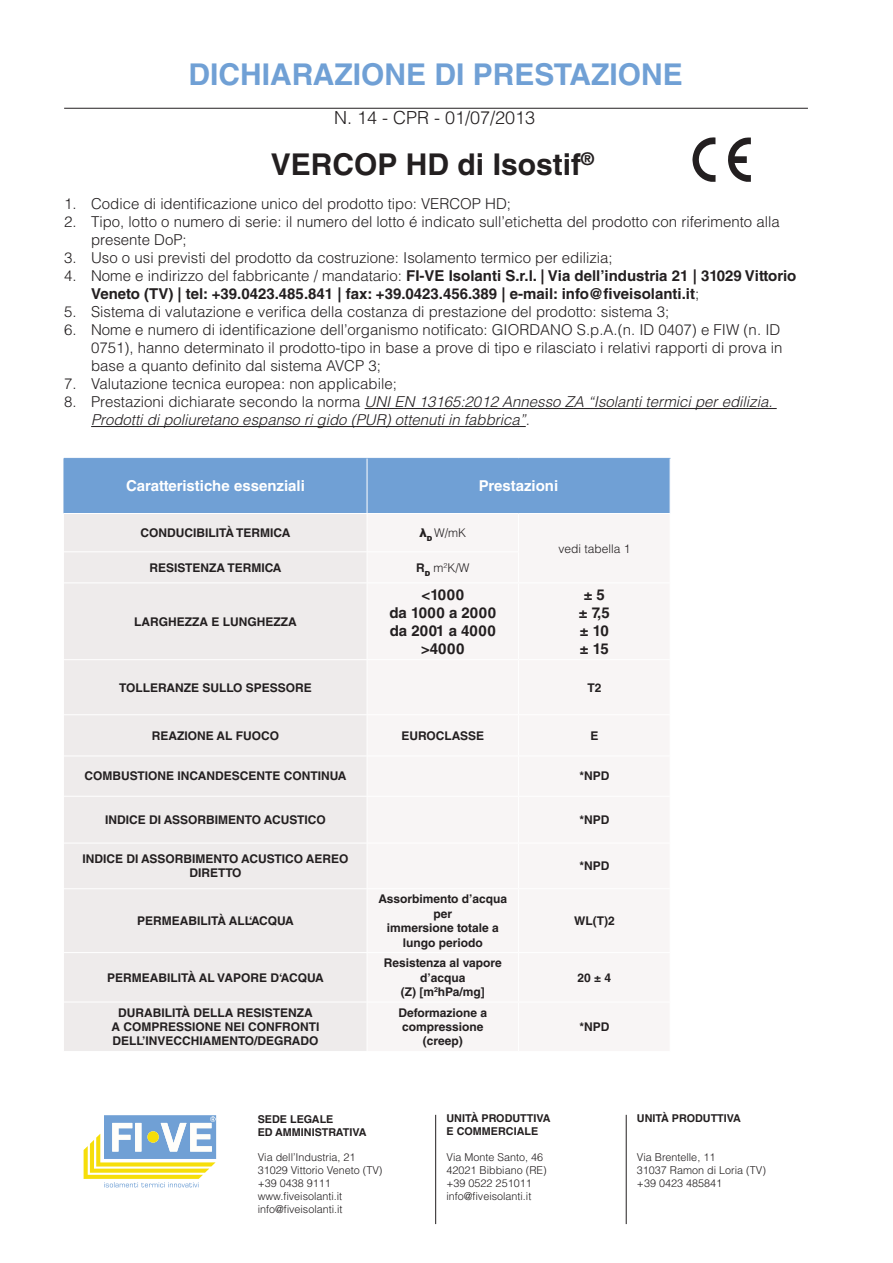
<style>
.page{position:relative;width:893px;height:1263px;background:#fff}
.page>*{position:absolute;margin:0;border:0;box-sizing:border-box;transform-origin:0 0}
.t1{font:700 30px "Helvetica LT Std";color:#70a0d5}
.t2{font:700 30px "Helvetica LT Std";color:#231f20}
.t3{font:300 18px "Helvetica LT Std";color:#231f20}
.t4{font:300 15px/18px "Helvetica LT Std";color:#231f20}
.t5{font:700 15px/18px "Helvetica LT Std";color:#231f20}
.t6{font:italic 300 15px/18px "Helvetica LT Std";color:#231f20}
.t7{font:700 15px "Helvetica LT Std";color:#fff}
.t8{font:700 15px "Helvetica LT Std";letter-spacing:.04em;color:#231f20}
.t9{font:700 12px/14.4px "Helvetica LT Std";color:#231f20;text-align:center}
.t10{font:300 12px "Helvetica LT Std";color:#231f20}
.t11{font:300 10.8px "Helvetica LT Std";color:#231f20}
.t12{font:700 10.8px "Helvetica LT Std";color:#231f20}
.s1{font-weight:300}
.s2{font-style:normal}
.s3{font-family:"Arial";font-weight:900}
.s4{font-weight:700}
</style>
<div class="page">
<svg style="left:84px;top:1115px;width:132px;height:72px"></svg>
<hr style="left:435px;top:1115px;width:1px;height:109px;background:#231f20">
<hr style="left:626px;top:1115px;width:1px;height:109px;background:#231f20">
<hr style="left:64px;top:108px;width:744px;height:1px;background:#231f20">
<hr style="left:365px;top:408px;width:412px;height:1px;background:#231f20">
<hr style="left:91px;top:426px;width:435px;height:1px;background:#231f20">
<div style="left:65px;top:459px;width:605px;height:54px;background:#70a0d5"></div>
<div style="left:64px;top:514px;width:303px;height:537px;background:#eeebeb"></div>
<hr style="left:64px;top:459px;width:1px;height:54px;background:#70a0d5">
<hr style="left:64px;top:458px;width:303px;height:1px;background:#70a0d5">
<hr style="left:367px;top:458px;width:152px;height:1px;background:#70a0d5">
<hr style="left:519px;top:458px;width:151px;height:1px;background:#70a0d5">
<hr style="left:367px;top:459px;width:1px;height:54px;background:#fff">
<hr style="left:64px;top:551px;width:303px;height:1px;background:#fff">
<hr style="left:64px;top:582px;width:303px;height:1px;background:#fff">
<hr style="left:64px;top:659px;width:303px;height:1px;background:#fff">
<hr style="left:64px;top:714px;width:303px;height:1px;background:#fff">
<hr style="left:64px;top:755px;width:303px;height:1px;background:#fff">
<hr style="left:64px;top:796px;width:303px;height:1px;background:#fff">
<hr style="left:64px;top:843px;width:303px;height:1px;background:#fff">
<hr style="left:64px;top:888px;width:303px;height:1px;background:#fff">
<hr style="left:64px;top:952px;width:303px;height:1px;background:#fff">
<hr style="left:64px;top:1002px;width:303px;height:1px;background:#fff">
<svg style="left:728px;top:137px;width:23px;height:45px"></svg>
<svg style="left:692px;top:137px;width:23px;height:45px"></svg>
<p class="t1" style="left:188px;top:56px;width:496px">DICHIARAZIONE DI PRESTAZIONE</p>
<p class="t3" style="left:334px;top:107px;width:203px">N. 14 - CPR - 01/07/2013</p>
<p class="t2" style="left:271px;top:146px;width:324px">VERCOP HD di Isostif<sup>®</sup></p>
<p class="t4" style="left:64px;top:195px;width:448px">1. Codice di identificazione unico del prodotto tipo: VERCOP HD;</p>
<p class="t4" style="left:91px;top:213px;width:690px;text-indent:-27px">2. Tipo, lotto o numero di serie: il numero del lotto é indicato sull’etichetta del prodotto con riferimento alla presente DoP;</p>
<p class="t4" style="left:64px;top:249px;width:550px">3. Uso o usi previsti del prodotto da costruzione: Isolamento termico per edilizia;</p>
<p class="t5" style="left:91px;top:266px;width:707px;text-indent:-27px"><span class="s1">4. Nome e indirizzo del fabbricante / mandatario:</span> FI-VE Isolanti S.r.l. | Via dell’industria 21 | 31029 Vittorio<br>Veneto (TV) | tel: +39.0423.485.841 | fax: +39.0423.456.389 | e-mail: info@fiveisolanti.it<span class="s1">;</span></p>
<p class="t4" style="left:64px;top:303px;width:606px">5. Sistema di valutazione e verifica della costanza di prestazione del prodotto: sistema 3;</p>
<p class="t4" style="left:91px;top:321px;width:693px;text-indent:-27px">6. Nome e numero di identificazione dell’organismo notificato: GIORDANO S.p.A.(n. ID 0407) e FIW (n. ID<br>0751), hanno determinato il prodotto-tipo in base a prove di tipo e rilasciato i relativi rapporti di prova in base a quanto definito dal sistema AVCP 3;</p>
<p class="t4" style="left:64px;top:375px;width:334px">7. Valutazione tecnica europea: non applicabile;</p>
<p class="t6" style="left:91px;top:393px;width:683px;text-indent:-27px"><span class="s2">8. Prestazioni dichiarate secondo la norma</span> UNI EN 13165:2012 Annesso ZA “Isolanti termici per edilizia.<br>Prodotti di poliuretano espanso ri gido (PUR) ottenuti in fabbrica”<span class="s2">.</span></p>
<p class="t7" style="left:126px;top:477px;width:180px">Caratteristiche essenziali</p>
<p class="t7" style="left:479px;top:477px;width:81px">Prestazioni</p>
<p class="t9" style="left:141px;top:525px;width:151px">CONDUCIBILITÀ TERMICA</p>
<p class="t10" style="left:419px;top:525px;width:48px"><span class="s3">λ</span><sub>D</sub> W/mK</p>
<p class="t9" style="left:149px;top:560px;width:134px">RESISTENZA TERMICA</p>
<p class="t10" style="left:416px;top:560px;width:55px"><span class="s4">R</span><sub>D</sub> m<sup>2</sup>K/W</p>
<p class="t9" style="left:134px;top:614px;width:164px">LARGHEZZA E LUNGHEZZA</p>
<p class="t5" style="left:422px;top:585px;width:44px">&lt;1000</p>
<p class="t8" style="left:389px;top:603px;width:108px">da 1000 a 2000</p>
<p class="t5" style="left:390px;top:621px;width:108px">da 2001 a 4000</p>
<p class="t5" style="left:421px;top:639px;width:45px">&gt;4000</p>
<p class="t10" style="left:558px;top:541px;width:74px">vedi tabella 1</p>
<p class="t5" style="left:584px;top:585px;width:23px">± 5</p>
<p class="t5" style="left:579px;top:603px;width:32px">± 7,5</p>
<p class="t5" style="left:580px;top:621px;width:30px">± 10</p>
<p class="t5" style="left:580px;top:639px;width:31px">± 15</p>
<p class="t9" style="left:119px;top:680px;width:194px">TOLLERANZE SULLO SPESSORE</p>
<p class="t9" style="left:587px;top:680px;width:16px">T2</p>
<p class="t9" style="left:152px;top:728px;width:129px">REAZIONE AL FUOCO</p>
<p class="t9" style="left:401px;top:728px;width:84px">EUROCLASSE</p>
<p class="t9" style="left:590px;top:728px;width:10px">E</p>
<p class="t9" style="left:85px;top:769px;width:263px">COMBUSTIONE INCANDESCENTE CONTINUA</p>
<p class="t9" style="left:579px;top:769px;width:31px">*NPD</p>
<p class="t9" style="left:105px;top:812px;width:222px">INDICE DI ASSORBIMENTO ACUSTICO</p>
<p class="t9" style="left:579px;top:812px;width:31px">*NPD</p>
<p class="t9" style="left:82px;top:851px;width:268px">INDICE DI ASSORBIMENTO ACUSTICO AEREO<br>DIRETTO</p>
<p class="t9" style="left:579px;top:859px;width:31px">*NPD</p>
<p class="t9" style="left:137px;top:913px;width:158px">PERMEABILITÀ ALL‘ACQUA</p>
<p class="t9" style="left:378px;top:892px;width:130px">Assorbimento d’acqua per</p>
<p class="t9" style="left:387px;top:920px;width:114px">immersione totale a lungo periodo</p>
<p class="t9" style="left:574px;top:913px;width:42px">WL(T)2</p>
<p class="t9" style="left:107px;top:970px;width:218px">PERMEABILITÀ AL VAPORE D‘ACQUA</p>
<p class="t9" style="left:384px;top:955px;width:119px">Resistenza al vapore d’acqua</p>
<p class="t9" style="left:401px;top:984px;width:86px">(Z) [m<sup>2</sup>hPa/mg]</p>
<p class="t9" style="left:112px;top:1005px;width:209px">DURABILITÀ DELLA RESISTENZA<br>A COMPRESSIONE NEI CONFRONTI<br>DELL’INVECCHIAMENTO/DEGRADO</p>
<p class="t9" style="left:398px;top:1005px;width:90px">Deformazione a compressione</p>
<p class="t9" style="left:423px;top:1034px;width:41px">(creep)</p>
<p class="t12" style="left:258px;top:1112px;width:77px">SEDE LEGALE</p>
<p class="t12" style="left:258px;top:1125px;width:110px">ED AMMINISTRATIVA</p>
<p class="t11" style="left:258px;top:1151px;width:99px">Via dell’Industria, 21</p>
<p class="t11" style="left:258px;top:1164px;width:126px">31029 Vittorio Veneto (TV)</p>
<p class="t11" style="left:258px;top:1177px;width:75px">+39 0438 9111</p>
<p class="t11" style="left:258px;top:1190px;width:86px">www.fiveisolanti.it</p>
<p class="t11" style="left:258px;top:1203px;width:86px">info@fiveisolanti.it</p>
<p class="t12" style="left:446px;top:1111px;width:106px">UNITÀ PRODUTTIVA</p>
<p class="t12" style="left:446px;top:1124px;width:93px">E COMMERCIALE</p>
<p class="t11" style="left:446px;top:1150px;width:98px">Via Monte Santo, 46</p>
<p class="t11" style="left:446px;top:1163px;width:102px">42021 Bibbiano (RE)</p>
<p class="t11" style="left:446px;top:1176px;width:87px">+39 0522 251011</p>
<p class="t11" style="left:446px;top:1189px;width:86px">info@fiveisolanti.it</p>
<p class="t9" style="left:577px;top:970px;width:35px">20 ± 4</p>
<p class="t9" style="left:579px;top:1019px;width:31px">*NPD</p>
<p class="t12" style="left:637px;top:1111px;width:106px">UNITÀ PRODUTTIVA</p>
<p class="t11" style="left:637px;top:1150px;width:80px">Via Brentelle, 11</p>
<p class="t11" style="left:637px;top:1163px;width:131px">31037 Ramon di Loria (TV)</p>
<p class="t11" style="left:637px;top:1176px;width:87px">+39 0423 485841</p>
</div>
